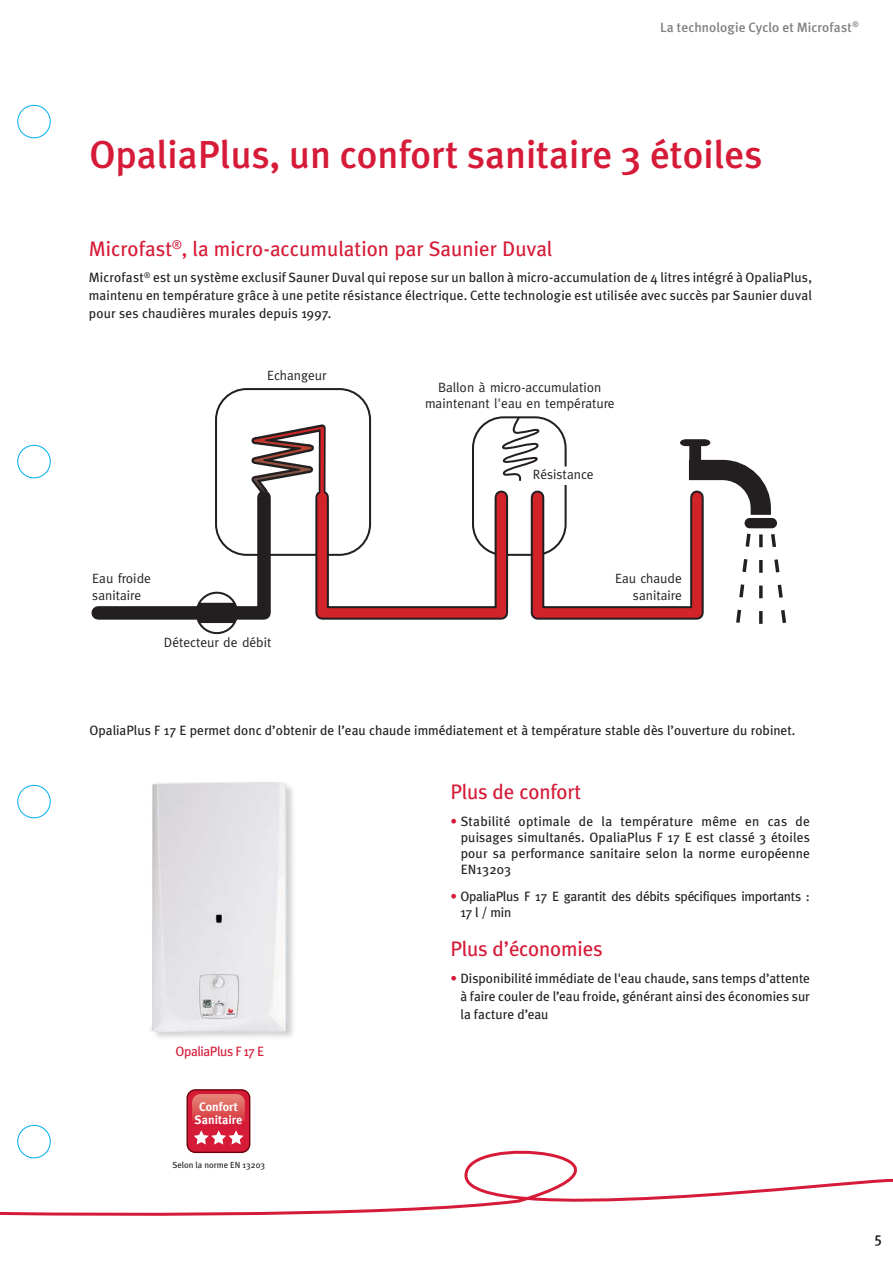
<style>
.page{position:relative;width:893px;height:1263px;background:#fff}
.page>*{position:absolute;margin:0;border:0;box-sizing:border-box;transform-origin:0 0}
.t1{font:500 39px "Meta Plus";color:#d61b38}
.t2{font:21px "Meta Plus";color:#d61b38}
.t3{font:500 15px "Meta Plus";color:#231f20}
.t4{font:13.5px/18px "Meta Plus";color:#231f20;text-align:justify}
.t5{font:13.5px/16.2px "Meta";color:#231f20}
.t6{font:13.5px/16.2px "Meta Plus";letter-spacing:-.02em;color:#231f20}
.t7{font:500 13.5px "Meta Plus";letter-spacing:.005em;color:#808285}
.t8{font:13.5px "Meta Plus";letter-spacing:-.035em;color:#d61b38}
.t9{font:700 12.3px/13.6px "Meta Plus";color:#fff;text-align:center}
.t10{font:8.85px "Meta Plus";color:#231f20}
.s1{color:#d61b38}
</style>
<div class="page">
<svg style="left:0;top:1131px;width:893px;height:85px"></svg>
<div style="left:215px;top:388px;width:156px;height:168px;border:2px solid #231f20;border-radius:31px"></div>
<div style="left:472px;top:416px;width:95px;height:140px;border:2px solid #231f20;border-radius:31px"></div>
<div style="left:315px;top:491px;width:193px;height:129px;border:14px solid #231f20"></div>
<div style="left:531px;top:491px;width:173px;height:129px;border:14px solid #231f20"></div>
<div style="left:317px;top:493px;width:189px;height:125px;border:9px solid #d2232a"></div>
<div style="left:533px;top:493px;width:169px;height:125px;border:9px solid #d2232a"></div>
<div style="left:196px;top:592px;width:42px;height:42px;border:2px solid #231f20;border-radius:50%"></div>
<svg style="left:501px;top:416px;width:39px;height:65px"></svg>
<svg style="left:91px;top:420px;width:259px;height:209px"></svg>
<svg style="left:669px;top:439px;width:118px;height:185px"></svg>
<div style="left:187px;top:1090px;width:63px;height:62px;background:#d61b38;border-radius:8px"></div>
<div style="left:186px;top:1089px;width:64px;height:64px;border:1px solid #680009;border-radius:8px"></div>
<svg style="left:192px;top:1094px;width:53px;height:28px"></svg>
<svg style="left:194px;top:1130px;width:50px;height:15px"></svg>
<img style="left:150px;top:782px;width:145px;height:250px">
<div style="left:18px;top:105px;width:32px;height:33px;border:1px solid #00aeef;border-radius:50%"></div>
<div style="left:18px;top:445px;width:32px;height:33px;border:1px solid #00aeef;border-radius:50%"></div>
<div style="left:18px;top:785px;width:32px;height:33px;border:1px solid #00aeef;border-radius:50%"></div>
<div style="left:18px;top:1125px;width:32px;height:33px;border:1px solid #00aeef;border-radius:50%"></div>
<p class="t7" style="left:660px;top:22px;width:200px">La technologie Cyclo et Microfast<sup>®</sup></p>
<h1 class="t1" style="left:89px;top:138px;width:674px">OpaliaPlus, un confort sanitaire 3 étoiles</h1>
<h2 class="t2" style="left:89px;top:240px;width:465px">Microfast<sup>®</sup>, la micro-accumulation par Saunier Duval</h2>
<p class="t4" style="left:89px;top:269px;width:724px">Microfast<sup>®</sup> est un système exclusif Sauner Duval qui repose sur un ballon à micro-accumulation de 4 litres intégré à OpaliaPlus, maintenu en température grâce à une petite résistance électrique. Cette technologie est utilisée avec succès par Saunier duval pour ses chaudières murales depuis 1997.</p>
<p class="t5" style="left:267px;top:368px;width:61px">Echangeur</p>
<p class="t5" style="left:425px;top:380px;width:191px;text-align:center">Ballon à micro-accumulation maintenant l'eau en température</p>
<p class="t5" style="left:533px;top:467px;width:62px">Résistance</p>
<p class="t5" style="left:92px;top:572px;width:60px">Eau froide sanitaire</p>
<p class="t5" style="left:615px;top:572px;width:68px;text-align:right">Eau chaude sanitaire</p>
<p class="t5" style="left:164px;top:636px;width:109px">Détecteur de débit</p>
<p class="t4" style="left:89px;top:722px;width:707px">OpaliaPlus F 17 E permet donc d’obtenir de l’eau chaude immédiatement et à température stable dès l’ouverture du robinet.</p>
<p class="t8" style="left:175px;top:1045px;width:90px">OpaliaPlus F 17 E</p>
<p class="t9" style="left:195px;top:1100px;width:49px">Confort<br>Sanitaire</p>
<p class="t10" style="left:172px;top:1161px;width:94px">Selon la norme EN 13203</p>
<h2 class="t2" style="left:450px;top:783px;width:132px">Plus de confort</h2>
<p class="t4" style="left:461px;top:814px;width:351px;line-height:16.2px;text-indent:-10px"><span class="s1">•</span> Stabilité optimale de la température même en cas de puisages simultanés. OpaliaPlus F 17 E est classé 3 étoiles pour sa performance sanitaire selon la norme européenne EN13203</p>
<p class="t6" style="left:460px;top:889px;width:351px;text-indent:-10px"><span class="s1">•</span> OpaliaPlus F 17 E garantit des débits spécifiques importants :<br>17 l / min</p>
<h2 class="t2" style="left:450px;top:940px;width:154px">Plus d’économies</h2>
<p class="t4" style="left:460px;top:970px;width:351px;text-indent:-10px"><span class="s1">•</span> Disponibilité immédiate de l'eau chaude, sans temps d’attente à faire couler de l’eau froide, générant ainsi des économies sur la facture d’eau</p>
<p class="t3" style="left:874px;top:1231px;width:9px">5</p>
</div>
